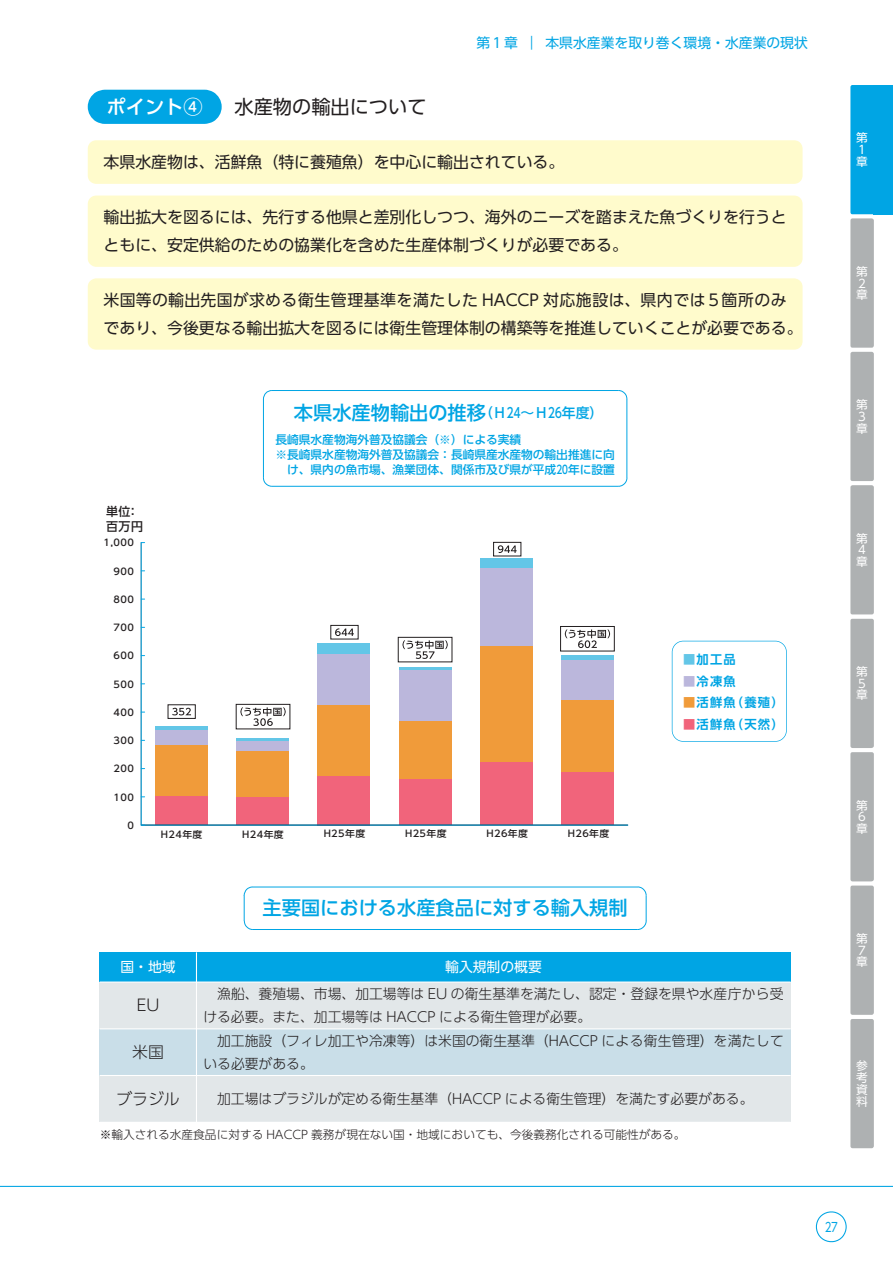
<style>
.page{position:relative;width:893px;height:1263px;background:#fff}
.page>*{position:absolute;margin:0;border:0;box-sizing:border-box;transform-origin:0 0}
.t1{font:19.2px "UD Shin Go Pro Medium 90 msp RKSJ H";color:#00a5e4}
.t2{font:19.2px "UD Shin Go Pro Regular 90 msp RKSJ H";color:#231f20}
.t3{font:19.2px "UD Shin Go Pro Medium 90 msp RKSJ H";color:#fff}
.t4{font:15.9px/27.6px "UD Shin Go Pro Regular 90 msp RKSJ H";color:#231f20}
.t5{font:15.9px "UD Shin Go Pro Light 90 msp RKSJ H";color:#231f20}
.t6{font:13.8px/23.4px "UD Shin Go Pro Light 90 msp RKSJ H";color:#231f20}
.t7{font:13.8px "UD Shin Go Pro Regular 90 msp RKSJ H";color:#00a5e4}
.t8{font:13.8px "UD Shin Go Pro Medium 90 msp RKSJ H";letter-spacing:-.16em;color:#00a5e4}
.t9{font:13.8px "UD Shin Go Pro Regular 90 msp RKSJ H";color:#fff}
.t10{font:12.75px "UD Shin Go Pro Regular 90 msp RKSJ H";color:#00a5e4;scale:.8 1}
.t11{font:12.3px "UD Shin Go Pro De Bold 90 msp RKSJ H";letter-spacing:.1em;color:#00a5e4}
.t12{font:12px/15px "UD Shin Go Pro Medium 90 msp RKSJ H";color:#231f20}
.t13{font:11.7px "UD Shin Go Pro Medium 90 msp RKSJ H";color:#00a5e4}
.t14{font:11.7px "UD Shin Go Pro Light 90 msp RKSJ H";color:#231f20}
.t15{font:11.7px/11.7px "UD Shin Go Pro Regular 90 msp RKSJ H";color:#fff;text-align:justify}
.t16{font:9.3px "UD Shin Go Pro Medium 90 msp RKSJ H";letter-spacing:.04em;color:#231f20;scale:1.06 1}
.s1{font-size:19.2px}
.s2{color:#63c6e7}
.s3{color:#bbb7dc}
.s4{color:#f09b3a}
.s5{color:#f1647b}
</style>
<div class="page">
<svg style="left:88px;top:90px;width:134px;height:34px;background:#0eaae5"></svg>
<div style="left:88px;top:140px;width:715px;height:44px;background:#fffbcc"></div>
<div style="left:88px;top:196px;width:715px;height:71px;background:#fffbcc"></div>
<div style="left:88px;top:278px;width:715px;height:72px;background:#fffbcc"></div>
<hr style="left:627px;top:399px;width:1px;height:79px;background:#00a5e4">
<hr style="left:263px;top:399px;width:1px;height:79px;background:#00a5e4">
<hr style="left:272px;top:486px;width:347px;height:1px;background:#00a5e4">
<hr style="left:272px;top:390px;width:347px;height:1px;background:#00a5e4">
<svg style="left:618px;top:477px;width:9px;height:10px"></svg>
<svg style="left:263px;top:477px;width:9px;height:10px"></svg>
<svg style="left:263px;top:390px;width:9px;height:10px"></svg>
<svg style="left:618px;top:390px;width:9px;height:10px"></svg>
<div style="left:155px;top:795px;width:53px;height:30px;background:#f1647b"></div>
<div style="left:237px;top:796px;width:52px;height:29px;background:#f1647b"></div>
<div style="left:318px;top:776px;width:52px;height:49px;background:#f1647b"></div>
<div style="left:399px;top:779px;width:52px;height:46px;background:#f1647b"></div>
<div style="left:480px;top:761px;width:52px;height:64px;background:#f1647b"></div>
<div style="left:561px;top:772px;width:53px;height:53px;background:#f1647b"></div>
<div style="left:155px;top:745px;width:53px;height:50px;background:#f09b3a"></div>
<div style="left:237px;top:751px;width:52px;height:45px;background:#f09b3a"></div>
<div style="left:318px;top:705px;width:52px;height:71px;background:#f09b3a"></div>
<div style="left:399px;top:720px;width:52px;height:59px;background:#f09b3a"></div>
<div style="left:480px;top:646px;width:52px;height:115px;background:#f09b3a"></div>
<div style="left:561px;top:699px;width:53px;height:73px;background:#f09b3a"></div>
<div style="left:155px;top:730px;width:53px;height:15px;background:#bbb7dc"></div>
<div style="left:237px;top:741px;width:52px;height:10px;background:#bbb7dc"></div>
<div style="left:318px;top:653px;width:52px;height:52px;background:#bbb7dc"></div>
<div style="left:399px;top:670px;width:52px;height:50px;background:#bbb7dc"></div>
<div style="left:480px;top:568px;width:52px;height:78px;background:#bbb7dc"></div>
<div style="left:561px;top:660px;width:53px;height:39px;background:#bbb7dc"></div>
<hr style="left:155px;top:726px;width:53px;height:4px;background:#63c6e7">
<hr style="left:237px;top:738px;width:52px;height:3px;background:#63c6e7">
<div style="left:318px;top:643px;width:52px;height:10px;background:#63c6e7"></div>
<hr style="left:399px;top:667px;width:52px;height:3px;background:#63c6e7">
<div style="left:480px;top:558px;width:52px;height:10px;background:#63c6e7"></div>
<div style="left:561px;top:655px;width:53px;height:5px;background:#63c6e7"></div>
<hr style="left:141px;top:543px;width:1px;height:282px;background:#00a5e4">
<hr style="left:141px;top:825px;width:487px;height:1px;background:#00a5e4">
<svg style="left:672px;top:641px;width:115px;height:101px"></svg>
<div style="left:168px;top:704px;width:28px;height:15px;border:1px solid #231f20"></div>
<svg style="left:172px;top:708px;width:19px;height:7px"></svg>
<div style="left:236px;top:704px;width:54px;height:25px;border:1px solid #231f20"></div>
<svg style="left:240px;top:707px;width:46px;height:19px"></svg>
<div style="left:398px;top:637px;width:54px;height:25px;border:1px solid #231f20"></div>
<svg style="left:402px;top:640px;width:46px;height:19px"></svg>
<div style="left:560px;top:626px;width:55px;height:25px;border:1px solid #231f20"></div>
<svg style="left:565px;top:629px;width:45px;height:19px"></svg>
<div style="left:331px;top:625px;width:27px;height:14px;border:1px solid #231f20"></div>
<svg style="left:335px;top:628px;width:19px;height:8px"></svg>
<div style="left:493px;top:542px;width:28px;height:14px;border:1px solid #231f20"></div>
<svg style="left:498px;top:545px;width:19px;height:8px"></svg>
<hr style="left:253px;top:929px;width:385px;height:1px;background:#00a5e4">
<hr style="left:253px;top:887px;width:385px;height:1px;background:#00a5e4">
<svg style="left:637px;top:886px;width:10px;height:44px"></svg>
<svg style="left:244px;top:886px;width:9px;height:44px"></svg>
<div style="left:100px;top:1075px;width:691px;height:47px;background:#e2e7e9"></div>
<div style="left:100px;top:1029px;width:691px;height:46px;background:#c9dee8"></div>
<div style="left:100px;top:982px;width:691px;height:47px;background:#e2e7e9"></div>
<div style="left:100px;top:952px;width:691px;height:30px;background:#00a5e4"></div>
<hr style="left:196px;top:952px;width:1px;height:170px;background:#fff">
<hr style="left:100px;top:1075px;width:691px;height:1px;background:#fff">
<hr style="left:100px;top:1028px;width:691px;height:1px;background:#fff">
<hr style="left:100px;top:981px;width:691px;height:1px;background:#fff">
<hr style="left:0;top:1186px;width:893px;height:1px;background:#00a5e4">
<svg style="left:816px;top:1211px;width:31px;height:32px"></svg>
<div style="left:874px;top:85px;width:19px;height:129px;background:#00a5e4"></div>
<svg style="left:850px;top:85px;width:24px;height:1063px;background:#a6bac2"></svg>
<p class="t7" style="left:476px;top:38px;width:333px">第１章｜本県水産業を取り巻く環境・水産業の現状</p>
<p class="t3" style="left:107px;top:100px;width:98px">ポイント④</p>
<p class="t2" style="left:234px;top:100px;width:194px">水産物の輸出について</p>
<p class="t4" style="left:104px;top:150px;width:462px">本県水産物は、活鮮魚（特に養殖魚）を中心に輸出されている。</p>
<p class="t4" style="left:104px;top:206px;width:685px">輸出拡大を図るには、先行する他県と差別化しつつ、海外のニーズを踏まえた魚づくりを行うとともに、安定供給のための協業化を含めた生産体制づくりが必要である。</p>
<p class="t4" style="left:104px;top:289px;width:700px">米国等の輸出先国が求める衛生管理基準を満たした HACCP 対応施設は、県内では５箇所のみであり、今後更なる輸出拡大を図るには衛生管理体制の構築等を推進していくことが必要である。</p>
<p class="t12" style="left:106px;top:506px;width:38px">単位：百万円</p>
<p class="t16" style="left:104px;top:539px;width:30px">1,000</p>
<p class="t16" style="left:114px;top:568px;width:21px">900</p>
<p class="t16" style="left:114px;top:596px;width:21px">800</p>
<p class="t16" style="left:114px;top:624px;width:21px">700</p>
<p class="t16" style="left:114px;top:652px;width:21px">600</p>
<p class="t16" style="left:114px;top:681px;width:21px">500</p>
<p class="t16" style="left:114px;top:709px;width:21px">400</p>
<p class="t16" style="left:114px;top:737px;width:21px">300</p>
<p class="t16" style="left:114px;top:765px;width:21px">200</p>
<p class="t16" style="left:114px;top:794px;width:21px">100</p>
<p class="t16" style="left:127px;top:822px;width:8px">0</p>
<p class="t8" style="left:294px;top:408px;width:311px"><span class="s1">本県水産物輸出の推移</span>（Ｈ２４～Ｈ２６年度）</p>
<p class="t13" style="left:275px;top:436px;width:247px">長崎県水産物海外普及協議会（※）による実績</p>
<p class="t13" style="left:275px;top:450px;width:341px">※長崎県水産物海外普及協議会：長崎県産水産物の輸出推進に向</p>
<p class="t13" style="left:287px;top:465px;width:329px">け、県内の魚市場、漁業団体、関係市及び県が平成２０年に設置</p>
<p class="t16" style="left:160px;top:831px;width:42px">Ｈ24年度</p>
<p class="t16" style="left:241px;top:830px;width:42px">Ｈ24年度</p>
<p class="t16" style="left:322px;top:830px;width:42px">Ｈ25年度</p>
<p class="t16" style="left:404px;top:830px;width:42px">Ｈ25年度</p>
<p class="t16" style="left:485px;top:830px;width:42px">Ｈ26年度</p>
<p class="t16" style="left:566px;top:830px;width:42px">Ｈ26年度</p>
<p class="t1" style="left:263px;top:901px;width:367px">主要国における水産食品に対する輸入規制</p>
<p class="t11" style="left:683px;top:655px;width:54px"><span class="s2">■</span>加工品</p>
<p class="t11" style="left:683px;top:676px;width:54px"><span class="s3">■</span>冷凍魚</p>
<p class="t11" style="left:683px;top:698px;width:102px"><span class="s4">■</span>活鮮魚（養殖）</p>
<p class="t11" style="left:683px;top:719px;width:102px"><span class="s5">■</span>活鮮魚（天然）</p>
<p class="t9" style="left:120px;top:962px;width:57px">国・地域</p>
<p class="t9" style="left:445px;top:962px;width:98px">輸入規制の概要</p>
<p class="t5" style="left:137px;top:999px;width:24px">EU</p>
<p class="t6" style="left:203px;top:984px;width:582px;text-indent:14px">漁船、養殖場、市場、加工場等は EU の衛生基準を満たし、認定・登録を県や水産庁から受ける必要。また、加工場等は HACCP による衛生管理が必要。</p>
<p class="t5" style="left:132px;top:1046px;width:33px">米国</p>
<p class="t6" style="left:203px;top:1031px;width:582px;text-indent:14px">加工施設（フィレ加工や冷凍等）は米国の衛生基準（HACCP による衛生管理）を満たしている必要がある。</p>
<p class="t5" style="left:116px;top:1093px;width:65px">ブラジル</p>
<p class="t6" style="left:217px;top:1089px;width:538px">加工場はブラジルが定める衛生基準（HACCP による衛生管理）を満たす必要がある。</p>
<p class="t14" style="left:100px;top:1130px;width:587px">※輸入される水産食品に対する HACCP 義務が現在ない国・地域においても、今後義務化される可能性がある。</p>
<p class="t15" style="left:856px;top:134px;width:13px">第１章</p>
<p class="t15" style="left:856px;top:267px;width:13px">第２章</p>
<p class="t15" style="left:856px;top:401px;width:13px">第３章</p>
<p class="t15" style="left:856px;top:534px;width:13px">第４章</p>
<p class="t15" style="left:856px;top:667px;width:13px">第５章</p>
<p class="t15" style="left:856px;top:801px;width:13px">第６章</p>
<p class="t15" style="left:856px;top:934px;width:13px">第７章</p>
<p class="t15" style="left:856px;top:1062px;width:13px">参考資料</p>
<p class="t10" style="left:823px;top:1222px;width:22px">２７</p>
</div>
